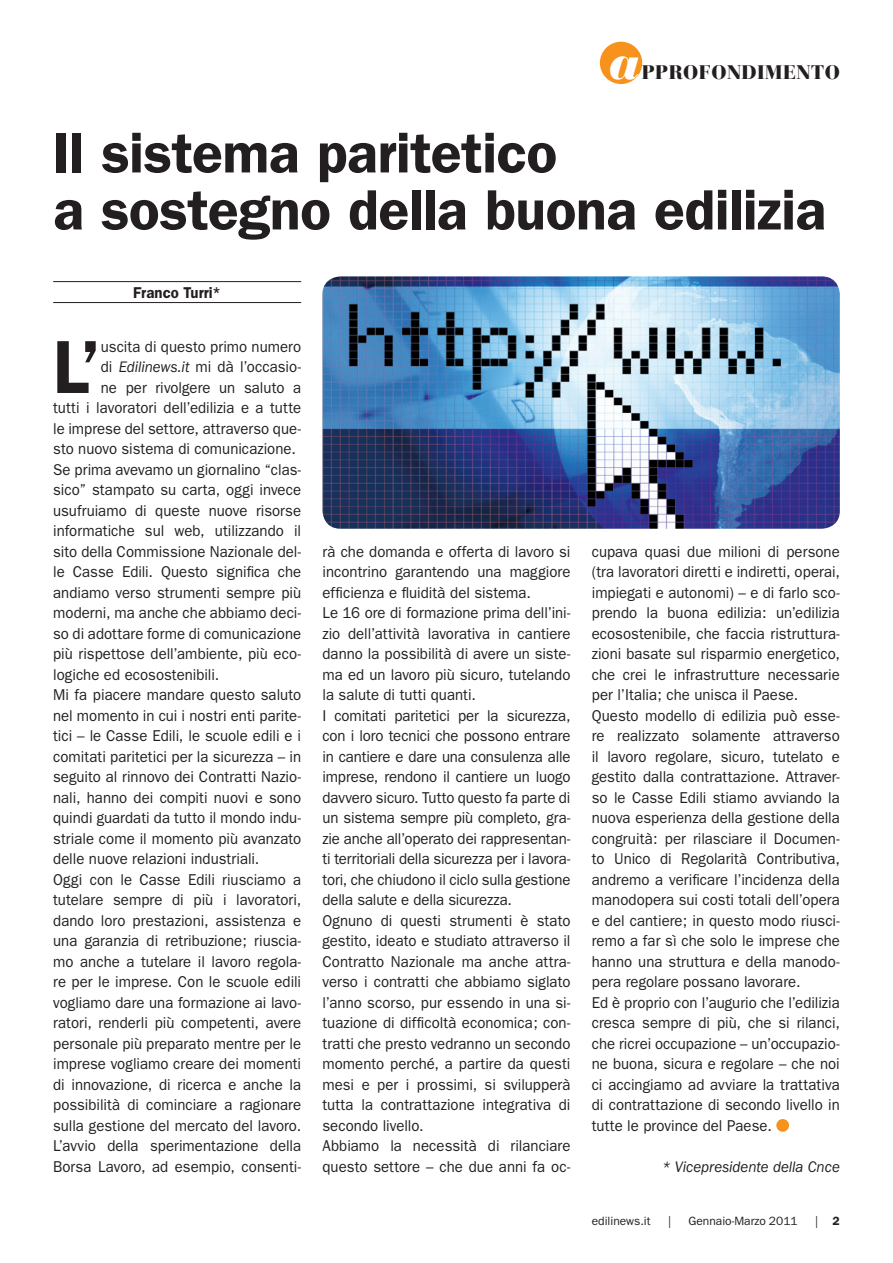
<style>
.page{position:relative;width:893px;height:1263px;background:#fff}
.page>*{position:absolute;margin:0;border:0;box-sizing:border-box;transform-origin:0 0}
.t1{font:600 75.45px "Franklin Gothic";color:#231f20;scale:.95 1}
.t2{font:600 57px/57px "Franklin Gothic";letter-spacing:-.01em;color:#231f20}
.t3{font:italic 900 48px "Bauer Bodoni";color:#fff}
.t4{font:900 19.5px "Bauer Bodoni";letter-spacing:.025em;color:#231f20}
.t5{font:15.75px/20.5px "Franklin Gothic";color:#231f20;scale:.95 1}
.t6{font:italic 15.75px "Franklin Gothic";color:#231f20;scale:.95 1}
.t7{font:600 15.75px "Franklin Gothic";color:#231f20;scale:.95 1}
.t8{font:12px "Franklin Gothic";color:#231f20}
.s1{font-style:italic}
.s2{font-weight:600}
</style>
<div class="page">
<div style="left:600px;top:42px;width:42px;height:42px;background:#f7931d;border-radius:50%"></div>
<hr style="left:53px;top:281px;width:248px;height:1px;background:#231f20">
<hr style="left:53px;top:302px;width:248px;height:1px;background:#231f20">
<div style="left:776px;top:1119px;width:13px;height:13px;background:#f7931d;border-radius:50%"></div>
<img style="left:322px;top:276px;width:518px;height:253px">
<h3 class="t3" style="left:608px;top:33px;width:34px">a</h3>
<p class="t4" style="left:642px;top:60px;width:200px">PPROFONDIMENTO</p>
<h2 class="t2" style="left:53px;top:124px;width:774px">Il sistema paritetico<br>a sostegno della buona edilizia</h2>
<p class="t7" style="left:133px;top:283px;width:94px">Franco Turri*</p>
<h1 class="t1" style="left:53px;top:322px;width:52px">L’</h1>
<p class="t5" style="left:101px;top:336px;width:212px">uscita di questo primo numero</p>
<p class="t5" style="left:101px;top:357px;width:212px">di <span class="s1">Edilinews.it</span> mi dà l’occasio-</p>
<p class="t5" style="left:101px;top:377px;width:212px">ne per rivolgere un saluto a</p>
<p class="t5" style="left:53px;top:398px;width:263px">tutti i lavoratori dell’edilizia e a tutte</p>
<p class="t5" style="left:53px;top:418px;width:263px">le imprese del settore, attraverso que-</p>
<p class="t5" style="left:53px;top:439px;width:257px">sto nuovo sistema di comunicazione.</p>
<p class="t5" style="left:53px;top:459px;width:263px">Se prima avevamo un giornalino “clas-</p>
<p class="t5" style="left:53px;top:480px;width:263px">sico” stampato su carta, oggi invece</p>
<p class="t5" style="left:53px;top:500px;width:263px">usufruiamo di queste nuove risorse</p>
<p class="t5" style="left:53px;top:521px;width:263px">informatiche sul web, utilizzando il</p>
<p class="t5" style="left:53px;top:541px;width:263px">sito della Commissione Nazionale del-</p>
<p class="t5" style="left:53px;top:562px;width:263px">le Casse Edili. Questo significa che</p>
<p class="t5" style="left:53px;top:582px;width:263px">andiamo verso strumenti sempre più</p>
<p class="t5" style="left:53px;top:603px;width:263px">moderni, ma anche che abbiamo deci-</p>
<p class="t5" style="left:53px;top:623px;width:263px">so di adottare forme di comunicazione</p>
<p class="t5" style="left:53px;top:644px;width:263px">più rispettose dell’ambiente, più eco-</p>
<p class="t5" style="left:53px;top:664px;width:176px">logiche ed ecosostenibili.</p>
<p class="t5" style="left:53px;top:685px;width:263px">Mi fa piacere mandare questo saluto</p>
<p class="t5" style="left:53px;top:705px;width:263px">nel momento in cui i nostri enti parite-</p>
<p class="t5" style="left:53px;top:726px;width:263px">tici – le Casse Edili, le scuole edili e i</p>
<p class="t5" style="left:53px;top:746px;width:263px">comitati paritetici per la sicurezza – in</p>
<p class="t5" style="left:53px;top:767px;width:263px">seguito al rinnovo dei Contratti Nazio-</p>
<p class="t5" style="left:53px;top:787px;width:263px">nali, hanno dei compiti nuovi e sono</p>
<p class="t5" style="left:53px;top:808px;width:263px">quindi guardati da tutto il mondo indu-</p>
<p class="t5" style="left:53px;top:828px;width:263px">striale come il momento più avanzato</p>
<p class="t5" style="left:53px;top:849px;width:219px">delle nuove relazioni industriali.</p>
<p class="t5" style="left:53px;top:869px;width:263px">Oggi con le Casse Edili riusciamo a</p>
<p class="t5" style="left:53px;top:890px;width:263px">tutelare sempre di più i lavoratori,</p>
<p class="t5" style="left:53px;top:910px;width:263px">dando loro prestazioni, assistenza e</p>
<p class="t5" style="left:53px;top:931px;width:263px">una garanzia di retribuzione; riuscia-</p>
<p class="t5" style="left:53px;top:951px;width:263px">mo anche a tutelare il lavoro regola-</p>
<p class="t5" style="left:53px;top:972px;width:263px">re per le imprese. Con le scuole edili</p>
<p class="t5" style="left:53px;top:992px;width:263px">vogliamo dare una formazione ai lavo-</p>
<p class="t5" style="left:53px;top:1013px;width:263px">ratori, renderli più competenti, avere</p>
<p class="t5" style="left:53px;top:1033px;width:263px">personale più preparato mentre per le</p>
<p class="t5" style="left:53px;top:1054px;width:263px">imprese vogliamo creare dei momenti</p>
<p class="t5" style="left:53px;top:1074px;width:263px">di innovazione, di ricerca e anche la</p>
<p class="t5" style="left:53px;top:1095px;width:263px">possibilità di cominciare a ragionare</p>
<p class="t5" style="left:53px;top:1115px;width:263px">sulla gestione del mercato del lavoro.</p>
<p class="t5" style="left:53px;top:1136px;width:263px">L’avvio della sperimentazione della</p>
<p class="t5" style="left:53px;top:1156px;width:263px">Borsa Lavoro, ad esempio, consenti-</p>
<p class="t5" style="left:322px;top:541px;width:263px">rà che domanda e offerta di lavoro si incontrino garantendo una maggiore efficienza e fluidità del sistema.<br>Le 16 ore di formazione prima dell’ini&shy;zio dell’attività lavorativa in cantiere danno la possibilità di avere un siste&shy;ma ed un lavoro più sicuro, tutelando la salute di tutti quanti.<br>I comitati paritetici per la sicurezza, con i loro tecnici che possono entrare in cantiere e dare una consulenza alle imprese, rendono il cantiere un luogo davvero sicuro. Tutto questo fa parte di un sistema sempre più completo, gra&shy;zie anche all’operato dei rappresentan&shy;ti territoriali della sicurezza per i lavora&shy;tori, che chiudono il ciclo sulla gestione della salute e della sicurezza.<br>Ognuno di questi strumenti è stato gestito, ideato e studiato attraverso il Contratto Nazionale ma anche attra&shy;verso i contratti che abbiamo siglato l’anno scorso, pur essendo in una si&shy;tuazione di difficoltà economica; con&shy;tratti che presto vedranno un secondo momento perché, a partire da questi mesi e per i prossimi, si svilupperà tutta la contrattazione integrativa di secondo livello.<br>Abbiamo la necessità di rilanciare questo settore – che due anni fa oc-</p>
<p class="t5" style="left:592px;top:541px;width:263px">cupava quasi due milioni di persone (tra lavoratori diretti e indiretti, operai, impiegati e autonomi) – e di farlo sco&shy;prendo la buona edilizia: un’edilizia ecosostenibile, che faccia ristruttura&shy;zioni basate sul risparmio energetico, che crei le infrastrutture necessarie per l’Italia; che unisca il Paese.<br>Questo modello di edilizia può esse&shy;re realizzato solamente attraverso il lavoro regolare, sicuro, tutelato e gestito dalla contrattazione. Attraver&shy;so le Casse Edili stiamo avviando la nuova esperienza della gestione della congruità: per rilasciare il Documen&shy;to Unico di Regolarità Contributiva, andremo a verificare l’incidenza della manodopera sui costi totali dell’opera e del cantiere; in questo modo riusci&shy;remo a far sì che solo le imprese che hanno una struttura e della manodo&shy;pera regolare possano lavorare.<br>Ed è proprio con l’augurio che l’edilizia cresca sempre di più, che si rilanci, che ricrei occupazione – un’occupazio&shy;ne buona, sicura e regolare – che noi ci accingiamo ad avviare la trattativa di contrattazione di secondo livello in tutte le province del Paese.</p>
<p class="t6" style="left:663px;top:1158px;width:188px">* Vicepresidente della Cnce</p>
<p class="t8" style="left:592px;top:1214px;width:60px">edilinews.it</p>
<p class="t8" style="left:668px;top:1214px;width:5px">|</p>
<p class="t8" style="left:688px;top:1214px;width:111px">Gennaio-Marzo 2011</p>
<p class="t8" style="left:815px;top:1214px;width:26px">| <span class="s2">2</span></p>
</div>
